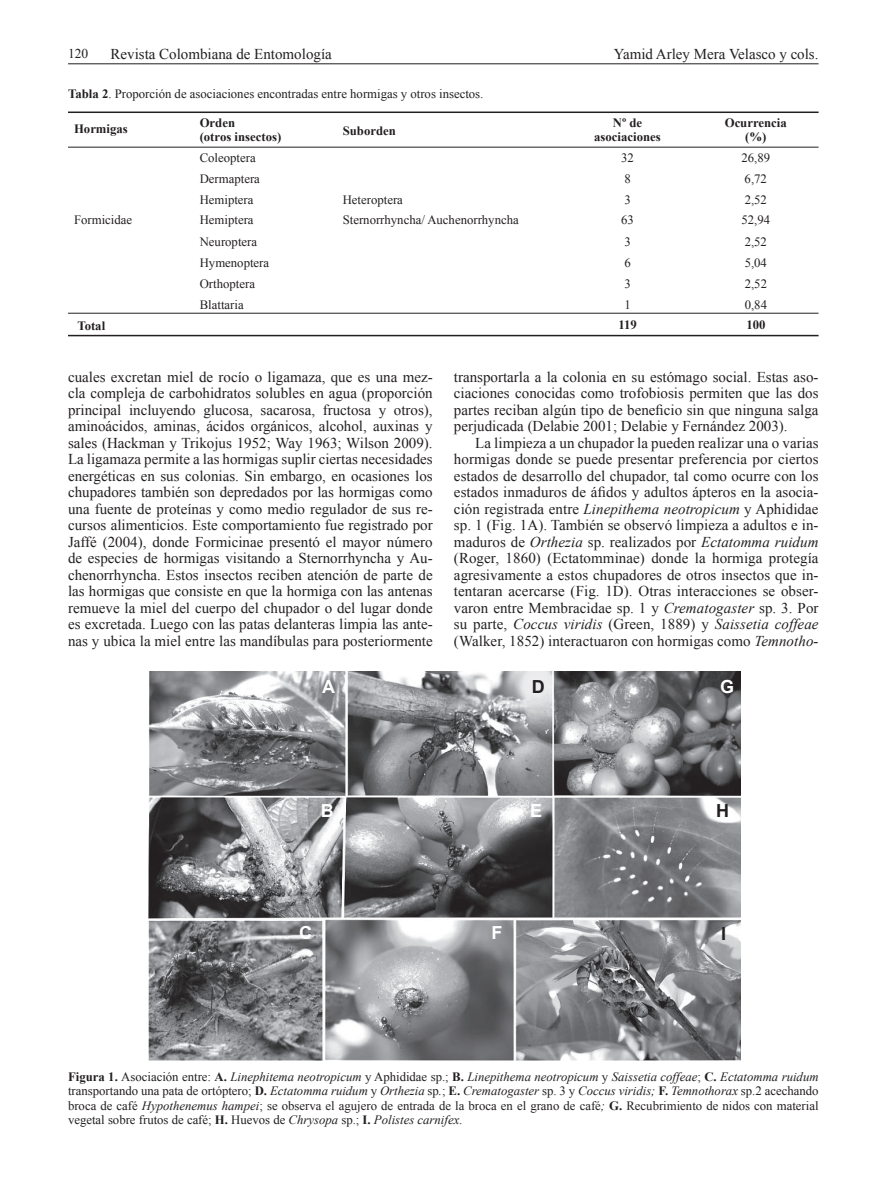
<style>
.page{position:relative;width:893px;height:1191px;background:#fff}
.page>*{position:absolute;margin:0;border:0;box-sizing:border-box;transform-origin:0 0}
.t1{font:700 18px "Arial";color:#fff}
.t2{font:700 18px "Arial";color:#231f20}
.t3{font:15px/16.5px "Times New Roman";color:#231f20;text-align:justify}
.t4{font:13.5px "Times New Roman";color:#231f20}
.t5{font:12.75px/14.2px "Times New Roman";color:#231f20;text-align:justify}
.t6{font:700 12.75px/13.5px "Times New Roman";color:#231f20;text-align:center}
.s1{font-weight:700}
.s2{font-style:italic}
</style>
<div class="page">
<hr style="left:68px;top:63px;width:751px;height:1px;background:#231f20">
<hr style="left:68px;top:111px;width:751px;height:2px;background:#231f20">
<hr style="left:68px;top:335px;width:751px;height:1px;background:#231f20">
<hr style="left:68px;top:147px;width:751px;height:1px;background:#231f20">
<hr style="left:68px;top:313px;width:751px;height:1px;background:#231f20">
<img style="left:148px;top:671px;width:593px;height:389px">
<p class="t4" style="left:68px;top:45px;width:22px">120</p>
<p class="t3" style="left:111px;top:46px;width:223px">Revista Colombiana de Entomología</p>
<p class="t3" style="left:614px;top:46px;width:206px">Yamid Arley Mera Velasco y cols.</p>
<p class="t5" style="left:68px;top:87px;width:417px"><span class="s1">Tabla 2</span>. Proporción de asociaciones encontradas entre hormigas y otros insectos.</p>
<p class="t6" style="left:74px;top:122px;width:55px">Hormigas</p>
<p class="t6" style="left:200px;top:116px;width:83px;text-align:left">Orden<br>(otros insectos)</p>
<p class="t6" style="left:343px;top:124px;width:55px">Suborden</p>
<p class="t6" style="left:594px;top:116px;width:68px">Nº de asociaciones</p>
<p class="t6" style="left:725px;top:116px;width:64px">Ocurrencia (%)</p>
<p class="t5" style="left:200px;top:150px;width:57px">Coleoptera</p>
<p class="t5" style="left:621px;top:150px;width:14px">32</p>
<p class="t5" style="left:741px;top:150px;width:30px">26,89</p>
<p class="t5" style="left:200px;top:171px;width:62px">Dermaptera</p>
<p class="t5" style="left:624px;top:171px;width:8px">8</p>
<p class="t5" style="left:745px;top:171px;width:24px">6,72</p>
<p class="t5" style="left:200px;top:192px;width:55px">Hemiptera</p>
<p class="t5" style="left:343px;top:192px;width:62px">Heteroptera</p>
<p class="t5" style="left:624px;top:192px;width:8px">3</p>
<p class="t5" style="left:745px;top:192px;width:24px">2,52</p>
<p class="t5" style="left:74px;top:213px;width:60px">Formicidae</p>
<p class="t5" style="left:200px;top:213px;width:55px">Hemiptera</p>
<p class="t5" style="left:343px;top:213px;width:177px">Sternorrhyncha/ Auchenorrhyncha</p>
<p class="t5" style="left:621px;top:213px;width:14px">63</p>
<p class="t5" style="left:741px;top:213px;width:30px">52,94</p>
<p class="t5" style="left:200px;top:234px;width:59px">Neuroptera</p>
<p class="t5" style="left:624px;top:234px;width:8px">3</p>
<p class="t5" style="left:745px;top:234px;width:24px">2,52</p>
<p class="t5" style="left:200px;top:255px;width:71px">Hymenoptera</p>
<p class="t5" style="left:624px;top:255px;width:8px">6</p>
<p class="t5" style="left:745px;top:255px;width:24px">5,04</p>
<p class="t5" style="left:200px;top:276px;width:57px">Orthoptera</p>
<p class="t5" style="left:624px;top:276px;width:8px">3</p>
<p class="t5" style="left:745px;top:276px;width:24px">2,52</p>
<p class="t5" style="left:200px;top:297px;width:45px">Blattaria</p>
<p class="t5" style="left:624px;top:297px;width:8px">1</p>
<p class="t5" style="left:745px;top:297px;width:24px">0,84</p>
<p class="t6" style="left:77px;top:318px;width:29px">Total</p>
<p class="t6" style="left:618px;top:318px;width:20px">119</p>
<p class="t6" style="left:746px;top:318px;width:21px">100</p>
<p class="t3" style="left:68px;top:368px;width:366px">cuales excretan miel de rocío o ligamaza, que es una mez&shy;cla compleja de carbohidratos solubles en agua (proporción principal incluyendo glucosa, sacarosa, fructosa y otros), aminoácidos, aminas, ácidos orgánicos, alcohol, auxinas y sales (Hackman y Trikojus 1952; Way 1963; Wilson 2009).<br>La ligamaza permite a las hormigas suplir ciertas necesidades energéticas en sus colonias. Sin embargo, en ocasiones los chupadores también son depredados por las hormigas como una fuente de proteínas y como medio regulador de sus re&shy;cursos alimenticios. Este comportamiento fue registrado por Jaffé (2004), donde Formicinae presentó el mayor número de especies de hormigas visitando a Sternorrhyncha y Au&shy;chenorrhyncha. Estos insectos reciben atención de parte de las hormigas que consiste en que la hormiga con las antenas remueve la miel del cuerpo del chupador o del lugar donde es excretada. Luego con las patas delanteras limpia las ante&shy;nas y ubica la miel entre las mandíbulas para posteriormente</p>
<p class="t3" style="left:454px;top:368px;width:366px">transportarla a la colonia en su estómago social. Estas aso&shy;ciaciones conocidas como trofobiosis permiten que las dos partes reciban algún tipo de beneficio sin que ninguna salga perjudicada (Delabie 2001; Delabie y Fernández 2003).</p>
<p class="t3" style="left:454px;top:434px;width:366px;text-indent:21px">La limpieza a un chupador la pueden realizar una o varias hormigas donde se puede presentar preferencia por ciertos estados de desarrollo del chupador, tal como ocurre con los estados inmaduros de áfidos y adultos ápteros en la asocia&shy;ción registrada entre <span class="s2">Linepithema neotropicum</span> y Aphididae sp. 1 (Fig. 1A). También se observó limpieza a adultos e in&shy;maduros de <span class="s2">Orthezia</span> sp. realizados por <span class="s2">Ectatomma ruidum </span>(Roger, 1860) (Ectatomminae) donde la hormiga protegía agresivamente a estos chupadores de otros insectos que in&shy;tentaran acercarse (Fig. 1D). Otras interacciones se obser&shy;varon entre Membracidae sp. 1 y <span class="s2">Crematogaster</span> sp. 3. Por su parte, <span class="s2">Coccus viridis</span> (Green, 1889) y <span class="s2">Saissetia coffeae </span>(Walker, 1852) interactuaron con hormigas como <span class="s2">Temnotho-</span></p>
<p class="t1" style="left:322px;top:675px;width:14px">A</p>
<p class="t1" style="left:321px;top:799px;width:14px">B</p>
<p class="t2" style="left:532px;top:675px;width:14px">D</p>
<p class="t1" style="left:530px;top:799px;width:14px">E</p>
<p class="t1" style="left:720px;top:675px;width:16px">G</p>
<p class="t2" style="left:716px;top:799px;width:14px">H</p>
<p class="t1" style="left:299px;top:921px;width:14px">C</p>
<p class="t1" style="left:491px;top:921px;width:12px">F</p>
<p class="t2" style="left:721px;top:921px;width:7px">I</p>
<p class="t5" style="left:68px;top:1069px;width:752px"><span class="s1">Figura 1.</span> Asociación entre: <span class="s1">A.</span> <span class="s2">Linephitema neotropicum</span> y Aphididae sp.; <span class="s1">B.</span> <span class="s2">Linepithema neotropicum</span> y <span class="s2">Saissetia coffeae</span>; <span class="s1">C.</span> <span class="s2">Ectatomma ruidum </span>transportando una pata de ortóptero; <span class="s1">D.</span> <span class="s2">Ectatomma ruidum</span> y <span class="s2">Orthezia</span> sp<span class="s2">.</span>; <span class="s1">E.</span> <span class="s2">Crematogaster</span> sp. 3 y <span class="s2">Coccus viridis;</span> <span class="s1">F.</span> <span class="s2">Temnothorax</span> sp.2 acechando broca de café <span class="s2">Hypothenemus hampei</span>; se observa el agujero de entrada de la broca en el grano de café<span class="s2">;</span> <span class="s1">G.</span> Recubrimiento de nidos con material vegetal sobre frutos de café; <span class="s1">H.</span> Huevos de <span class="s2">Chrysopa</span> sp.; <span class="s1">I.</span> <span class="s2">Polistes carnifex</span>.</p>
</div>
